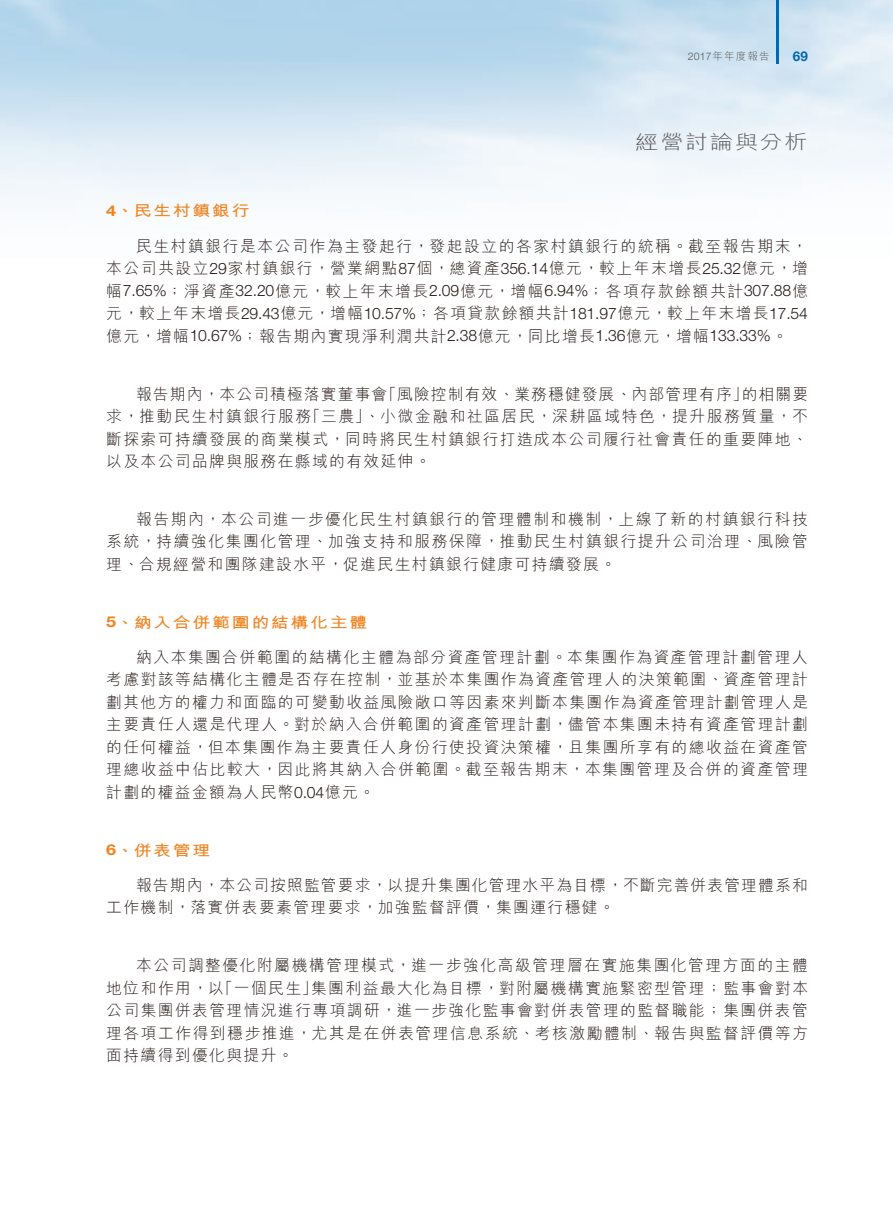
<style>
.page{position:relative;width:893px;height:1212px;background:#fff}
.page>*{position:absolute;margin:0;border:0;box-sizing:border-box;transform-origin:0 0}
.t1{font:300 19.5px "M Hei HK";letter-spacing:.065em;color:#595857;scale:1.2 1}
.t2{font:300 15.75px/22.5px "M Hei HK";letter-spacing:.09em;color:#231916;text-align:justify}
.t3{font:700 15px "M Hei HK";letter-spacing:.09em;color:#f08320;scale:1.2 1}
.t4{font:700 13.5px "Helvetica Neue";color:#0069b7}
.t5{font:300 10.5px "M Hei HK";letter-spacing:.115em;color:#595857}
.s1{font-family:"Helvetica Neue"}
</style>
<div class="page">
<img style="left:0;top:0;width:893px;height:202px">
<hr style="left:776px;top:0;width:2px;height:64px;background:#0069b7">
<p class="t5" style="left:688px;top:49px;width:83px"><span class="s1">2017</span>年年度報告</p>
<p class="t4" style="left:793px;top:48px;width:17px">69</p>
<p class="t1" style="left:635px;top:128px;width:145px">經營討論與分析</p>
<p class="t3" style="left:106px;top:200px;width:121px"><span class="s1">4</span>、民生村鎮銀行</p>
<p class="t2" style="left:106px;top:234px;width:703px;text-indent:30px">民生村鎮銀行是本公司作為主發起行，發起設立的各家村鎮銀行的統稱。截至報告期末，本公司共設立<span class="s1">29</span>家村鎮銀行，營業網點<span class="s1">87</span>個，總資產<span class="s1">356.14</span>億元，較上年末增長<span class="s1">25.32</span>億元，增幅<span class="s1">7.65%</span>；淨資產<span class="s1">32.20</span>億元，較上年末增長<span class="s1">2.09</span>億元，增幅<span class="s1">6.94%</span>；各項存款餘額共計<span class="s1">307.88</span>億元，較上年末增長<span class="s1">29.43</span>億元，增幅<span class="s1">10.57%</span>；各項貸款餘額共計<span class="s1">181.97</span>億元，較上年末增長<span class="s1">17.54</span>億元，增幅<span class="s1">10.67%</span>；報告期內實現淨利潤共計<span class="s1">2.38</span>億元，同比增長<span class="s1">1.36</span>億元，增幅<span class="s1">133.33%</span>。</p>
<p class="t2" style="left:106px;top:382px;width:703px;text-indent:30px">報告期內，本公司積極落實董事會「風險控制有效、業務穩健發展、內部管理有序」的相關要求，推動民生村鎮銀行服務「三農」、小微金融和社區居民，深耕區域特色，提升服務質量，不斷探索可持續發展的商業模式，同時將民生村鎮銀行打造成本公司履行社會責任的重要陣地、以及本公司品牌與服務在縣域的有效延伸。</p>
<p class="t2" style="left:106px;top:507px;width:703px;text-indent:30px">報告期內，本公司進一步優化民生村鎮銀行的管理體制和機制，上線了新的村鎮銀行科技系統，持續強化集團化管理、加強支持和服務保障，推動民生村鎮銀行提升公司治理、風險管理、合規經營和團隊建設水平，促進民生村鎮銀行健康可持續發展。</p>
<p class="t3" style="left:106px;top:611px;width:219px"><span class="s1">5</span>、納入合併範圍的結構化主體</p>
<p class="t2" style="left:106px;top:645px;width:703px;text-indent:30px">納入本集團合併範圍的結構化主體為部分資產管理計劃。本集團作為資產管理計劃管理人考慮對該等結構化主體是否存在控制，並基於本集團作為資產管理人的決策範圍、資產管理計劃其他方的權力和面臨的可變動收益風險敞口等因素來判斷本集團作為資產管理計劃管理人是主要責任人還是代理人。對於納入合併範圍的資產管理計劃，儘管本集團未持有資產管理計劃的任何權益，但本集團作為主要責任人身份行使投資決策權，且集團所享有的總收益在資產管理總收益中佔比較大，因此將其納入合併範圍。截至報告期末，本集團管理及合併的資產管理計劃的權益金額為人民幣<span class="s1">0.04</span>億元。</p>
<p class="t3" style="left:106px;top:839px;width:88px"><span class="s1">6</span>、併表管理</p>
<p class="t2" style="left:106px;top:873px;width:703px;text-indent:30px">報告期內，本公司按照監管要求，以提升集團化管理水平為目標，不斷完善併表管理體系和工作機制，落實併表要素管理要求，加強監督評價，集團運行穩健。</p>
<p class="t2" style="left:106px;top:953px;width:703px;text-indent:30px">本公司調整優化附屬機構管理模式，進一步強化高級管理層在實施集團化管理方面的主體地位和作用，以「一個民生」集團利益最大化為目標，對附屬機構實施緊密型管理；監事會對本公司集團併表管理情況進行專項調研，進一步強化監事會對併表管理的監督職能；集團併表管理各項工作得到穩步推進，尤其是在併表管理信息系統、考核激勵體制、報告與監督評價等方面持續得到優化與提升。</p>
</div>
